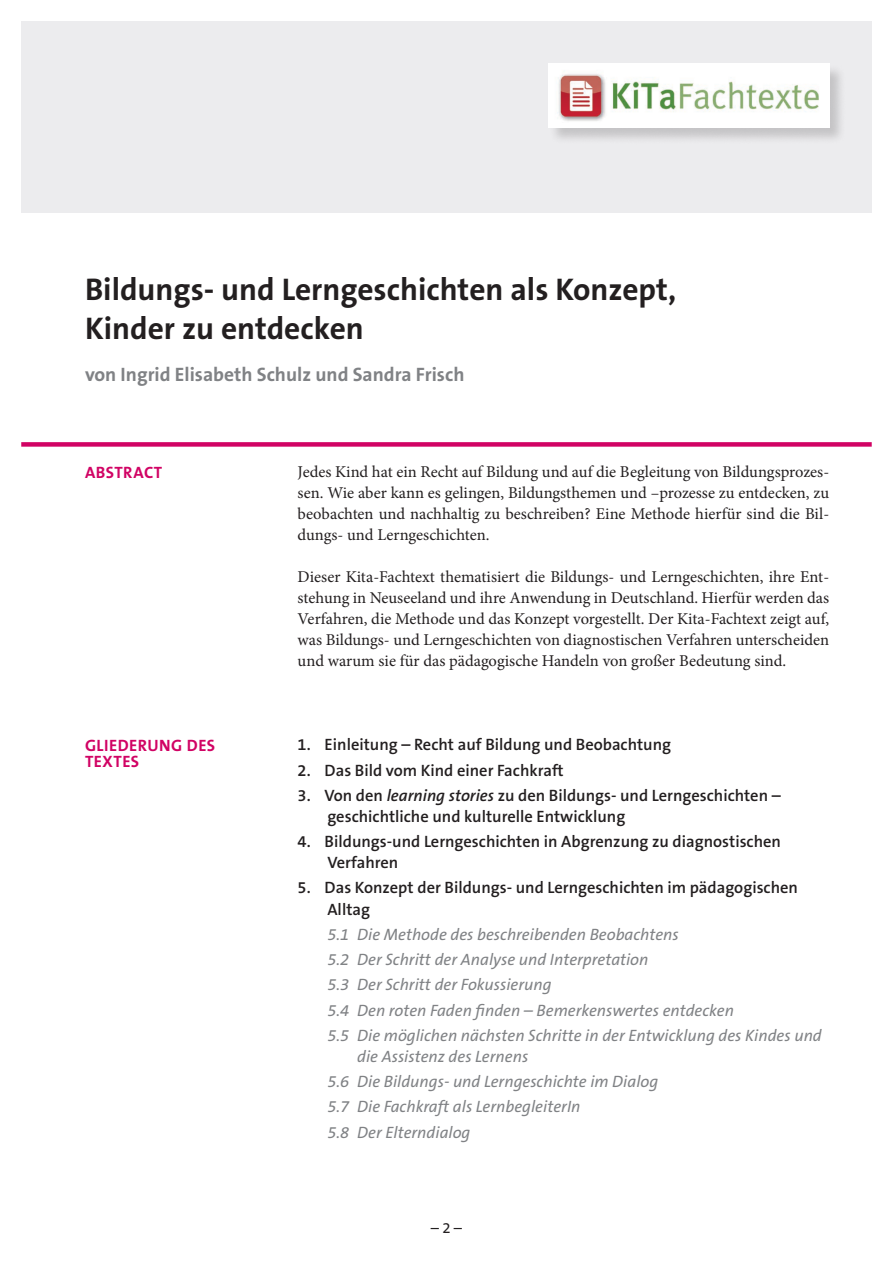
<style>
.page{position:relative;width:893px;height:1263px;background:#fff}
.page>*{position:absolute;margin:0;border:0;box-sizing:border-box;transform-origin:0 0}
.t1{font:700 31.5px/39px "The Sans B7";color:#231f20}
.t2{font:700 19.5px "The Sans B7";color:#808285}
.Studientext-Fließtex{font:16.5px/21px "Minion Pro";color:#231f20;text-align:justify}
.Gliederung_1{font:italic 16.5px/21px "The Sans B5 Plain";color:#808285}
.Gliederung_1_minus7{font:600 16.5px/21px "The Sans B6";color:#231f20}
.t3{font:700 16.5px/16.5px "The Sans B7";letter-spacing:.03em;color:#d10364}
.t4{font:15px "The Sans B5 Plain";color:#231f20}
.s1{font-style:italic}
</style>
<div class="page">
<div style="left:21px;top:442px;width:851px;height:5px;background:#d10364"></div>
<div style="left:21px;top:21px;width:851px;height:192px;background:#ececee"></div>
<div style="left:548px;top:63px;width:298px;height:82px;background:#231f20;opacity:.2"></div>
<img style="left:549px;top:64px;width:280px;height:64px">
<h1 class="t1" style="left:85px;top:271px;width:593px">Bildungs- und Lerngeschichten als Konzept,<br>Kinder zu entdecken</h1>
<p class="t2" style="left:85px;top:364px;width:381px">von Ingrid Elisabeth Schulz und Sandra Frisch</p>
<p class="t3" style="left:85px;top:464px;width:79px">ABSTRACT</p>
<p class="t3" style="left:85px;top:737px;width:132px">GLIEDERUNG DES<br>TEXTES</p>
<p class="Studientext-Fließtex" style="left:298px;top:462px;width:533px">Jedes Kind hat ein Recht auf Bildung und auf die Begleitung von Bildungsprozes&shy;sen. Wie aber kann es gelingen, Bildungsthemen und –prozesse zu entdecken, zu beobachten und nachhaltig zu beschreiben? Eine Methode hierfür sind die Bil&shy;dungs- und Lerngeschichten.</p>
<p class="Studientext-Fließtex" style="left:298px;top:567px;width:533px">Dieser Kita-Fachtext thematisiert die Bildungs- und Lerngeschichten, ihre Ent&shy;stehung in Neuseeland und ihre Anwendung in Deutschland. Hierfür werden das Verfahren, die Methode und das Konzept vorgestellt. Der Kita-Fachtext zeigt auf, was Bildungs- und Lerngeschichten von diagnostischen Verfahren unterscheiden und warum sie für das pädagogische Handeln von großer Bedeutung sind.</p>
<p class="Gliederung_1_minus7" style="left:298px;top:735px;width:375px">1. Einleitung – Recht auf Bildung und Beobachtung</p>
<p class="Gliederung_1_minus7" style="left:298px;top:760px;width:267px">2. Das Bild vom Kind einer Fachkraft</p>
<p class="Gliederung_1_minus7" style="left:327px;top:785px;width:455px;text-indent:-30px">3. Von den <span class="s1">learning stories</span> zu den Bildungs- und Lerngeschichten – geschichtliche und kulturelle Entwicklung</p>
<p class="Gliederung_1_minus7" style="left:327px;top:832px;width:455px;text-indent:-30px">4. Bildungs-und Lerngeschichten in Abgrenzung zu diagnostischen<br>Verfahren</p>
<p class="Gliederung_1_minus7" style="left:327px;top:878px;width:472px;text-indent:-30px">5. Das Konzept der Bildungs- und Lerngeschichten im pädagogischen<br>Alltag</p>
<p class="Gliederung_1" style="left:327px;top:924px;width:353px">5.1 Die Methode des beschreibenden Beobachtens</p>
<p class="Gliederung_1" style="left:327px;top:949px;width:323px">5.2 Der Schritt der Analyse und Interpretation</p>
<p class="Gliederung_1" style="left:327px;top:975px;width:226px">5.3 Der Schritt der Fokussierung</p>
<p class="Gliederung_1" style="left:327px;top:1000px;width:408px">5.4 Den roten Faden finden – Bemerkenswertes entdecken</p>
<p class="Gliederung_1" style="left:357px;top:1025px;width:466px;text-indent:-30px">5.5 Die möglichen nächsten Schritte in der Entwicklung des Kindes und die Assistenz des Lernens</p>
<p class="Gliederung_1" style="left:327px;top:1071px;width:332px">5.6 Die Bildungs- und Lerngeschichte im Dialog</p>
<p class="Gliederung_1" style="left:327px;top:1097px;width:255px">5.7 Die Fachkraft als LernbegleiterIn</p>
<p class="Gliederung_1" style="left:327px;top:1122px;width:145px">5.8 Der Elterndialog</p>
<p class="t4" style="left:431px;top:1219px;width:33px">– 2 –</p>
</div>
